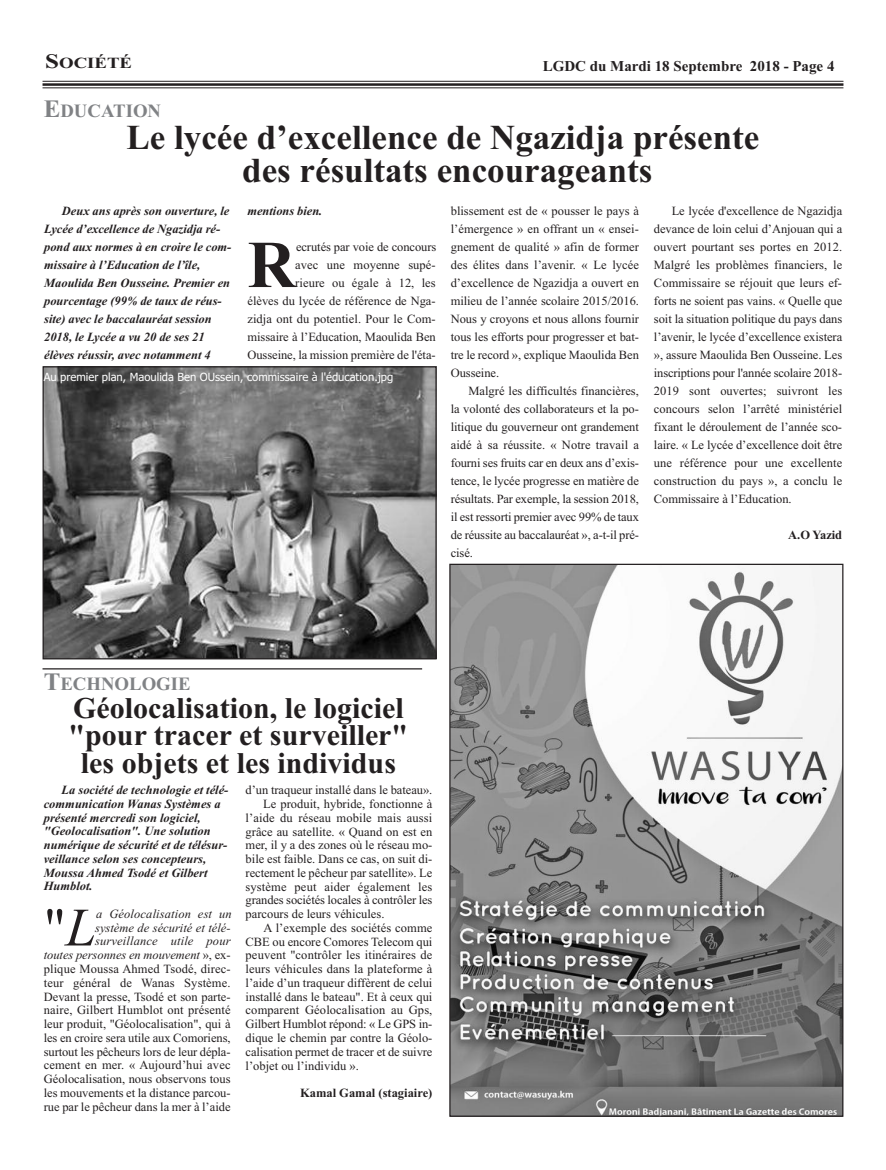
<style>
.page{position:relative;width:886px;height:1170px;background:#fff}
.page>*{position:absolute;margin:0;border:0;box-sizing:border-box;transform-origin:0 0}
.t1{font:700 66.88px "Times New Roman";color:#231f20}
.t2{font:54px "Times New Roman";color:#231f20}
.t3{font:700 35px/32.5px "Times New Roman";color:#231f20;text-align:center}
.t4{font:700 30px/27.5px "Times New Roman";color:#231f20;text-align:center}
.t5{font:700 18.75px "Times New Roman";color:#808285}
.t6{font:700 15.5px "Times New Roman";color:#231f20;scale:1.21 1}
.t7{font:700 15px "Times New Roman";color:#231f20}
.t8{font:12.5px/18px "Times New Roman";color:#231f20;text-align:justify}
.t9{font:italic 700 12.5px/18px "Times New Roman";letter-spacing:-.005em;color:#231f20}
.t10{font:700 12.5px "Times New Roman";color:#231f20}
.t11{font:11.25px "Tahoma";color:#fff}
.s1{font-size:20.62px}
.s2{font-size:25px}
.s3{font-style:italic}
</style>
<div class="page">
<hr style="left:43px;top:81px;width:800px;height:1px;background:#231f20">
<hr style="left:43px;top:83px;width:800px;height:3px;background:#231f20">
<hr style="left:43px;top:87px;width:800px;height:1px;background:#231f20">
<img style="left:45px;top:368px;width:390px;height:289px">
<div style="left:43px;top:366px;width:394px;height:293px;border:1px solid #231f20"></div>
<hr style="left:43px;top:668px;width:379px;height:1px;background:#231f20">
<img style="left:451px;top:565px;width:390px;height:549px">
<p class="t6" style="left:45px;top:54px;width:73px"><span class="s1">S</span>OCIÉTÉ</p>
<p class="t7" style="left:543px;top:57px;width:293px">LGDC du Mardi 18 Septembre 2018 - Page 4</p>
<h3 class="t5" style="left:44px;top:99px;width:119px"><span class="s2">E</span>DUCATION</h3>
<h3 class="t3" style="left:127px;top:121px;width:634px">Le lycée d’excellence de Ngazidja présente des résultats encourageants</h3>
<p class="t9" style="left:44px;top:202px;width:188px;text-indent:18px">Deux ans après son ouverture, le Lycée d’excellence de Ngazidja ré&shy;pond aux normes à en croire le com&shy;missaire à l’Education de l’île, Maoulida Ben Ousseine. Premier en pourcentage (99% de taux de réus&shy;site) avec le baccalauréat session 2018, le Lycée a vu 20 de ses 21 élèves réussir, avec notamment 4</p>
<p class="t9" style="left:247px;top:202px;width:76px">mentions bien.</p>
<p class="t8" style="left:247px;top:238px;width:190px;text-align:right">ecrutés par voie de concours<br>avec une moyenne supé-<br>rieure ou égale à 12, les<br>élèves du lycée de référence de Nga&shy;zidja ont du potentiel. Pour le Com&shy;missaire à l’Education, Maoulida Ben<br>Ousseine, la mission première de l'éta-</p>
<h1 class="t1" style="left:247px;top:225px;width:50px">R</h1>
<p class="t11" style="left:44px;top:370px;width:351px">Au premier plan, Maoulida Ben OUssein, commissaire à l'éducation.jpg</p>
<p class="t8" style="left:451px;top:202px;width:190px">blissement est de « pousser le pays à l’émergence » en offrant un « ensei&shy;gnement de qualité » afin de former des élites dans l’avenir. « Le lycée d’excellence de Ngazidja a ouvert en milieu de l’année scolaire 2015/2016.<br>Nous y croyons et nous allons fournir tous les efforts pour progresser et bat&shy;tre le record », explique Maoulida Ben Ousseine.</p>
<p class="t8" style="left:451px;top:382px;width:190px;text-indent:18px">Malgré les difficultés financières, la volonté des collaborateurs et la po&shy;litique du gouverneur ont grandement aidé à sa réussite. « Notre travail a fourni ses fruits car en deux ans d’exis&shy;tence, le lycée progresse en matière de résultats. Par exemple, la session 2018, il est ressorti premier avec 99% de taux de réussite au baccalauréat », a-t-il pré&shy;cisé.</p>
<p class="t8" style="left:654px;top:202px;width:190px;text-indent:18px">Le lycée d'excellence de Ngazidja devance de loin celui d’Anjouan qui a ouvert pourtant ses portes en 2012.<br>Malgré les problèmes financiers, le Commissaire se réjouit que leurs ef&shy;forts ne soient pas vains. « Quelle que soit la situation politique du pays dans l’avenir, le lycée d’excellence existera », assure Maoulida Ben Ousseine. Les inscriptions pour l'année scolaire 2018- 2019 sont ouvertes; suivront les concours selon l’arrêté ministériel fixant le déroulement de l’année sco&shy;laire. « Le lycée d’excellence doit être une référence pour une excellente construction du pays », a conclu le Commissaire à l’Education.</p>
<p class="t10" style="left:788px;top:527px;width:55px">A.O Yazid</p>
<h3 class="t5" style="left:44px;top:672px;width:148px"><span class="s2">T</span>ECHNOLOGIE</h3>
<h3 class="t4" style="left:69px;top:693px;width:341px">Géolocalisation, le logiciel "pour tracer et surveiller" les objets et les individus</h3>
<p class="t9" style="left:44px;top:782px;width:185px;line-height:13.8px;text-indent:18px">La société de technologie et télé&shy;communication Wanas Systèmes a présenté mercredi son logiciel, "Geolocalisation". Une solution numérique de sécurité et de télésur&shy;veillance selon ses concepteurs,<br>Moussa Ahmed Tsodé et Gilbert<br>Humblot.</p>
<h2 class="t2" style="left:44px;top:895px;width:54px">"<span class="s3">L</span></h2>
<p class="t8" style="left:44px;top:906px;width:189px;line-height:13.8px;text-align:right"><span class="s3">a Géolocalisation est un<br>système de sécurité et télé&shy;surveillance utile pour<br>toutes personnes en mouvement</span> », ex&shy;plique Moussa Ahmed Tsodé, direc&shy;teur général de Wanas Système.<br>Devant la presse, Tsodé et son parte&shy;naire, Gilbert Humblot ont présenté leur produit, "Géolocalisation", qui à les en croire sera utile aux Comoriens, surtout les pêcheurs lors de leur dépla&shy;cement en mer. « Aujourd’hui avec Géolocalisation, nous observons tous les mouvements et la distance parcou&shy;rue par le pêcheur dans la mer à l’aide</p>
<p class="t8" style="left:246px;top:781px;width:188px">d’un traqueur installé dans le bateau».</p>
<p class="t8" style="left:263px;top:794px;width:171px">Le produit, hybride, fonctionne à</p>
<p class="t8" style="left:246px;top:808px;width:188px">l’aide du réseau mobile mais aussi</p>
<p class="t8" style="left:246px;top:822px;width:188px">grâce au satellite. « Quand on est en</p>
<p class="t8" style="left:246px;top:836px;width:188px">mer, il y a des zones où le réseau mo-</p>
<p class="t8" style="left:246px;top:849px;width:188px">bile est faible. Dans ce cas, on suit di-</p>
<p class="t8" style="left:246px;top:863px;width:188px">rectement le pêcheur par satellite». Le</p>
<p class="t8" style="left:246px;top:877px;width:188px">système peut aider également les</p>
<p class="t8" style="left:246px;top:891px;width:188px">grandes sociétés locales à contrôler les</p>
<p class="t8" style="left:246px;top:904px;width:140px">parcours de leurs véhicules.</p>
<p class="t8" style="left:263px;top:918px;width:171px">A l’exemple des sociétés comme</p>
<p class="t8" style="left:246px;top:932px;width:188px">CBE ou encore Comores Telecom qui</p>
<p class="t8" style="left:246px;top:946px;width:188px">peuvent "contrôler les itinéraires de</p>
<p class="t8" style="left:246px;top:959px;width:188px">leurs véhicules dans la plateforme à</p>
<p class="t8" style="left:246px;top:973px;width:188px">l’aide d’un traqueur diffèrent de celui</p>
<p class="t8" style="left:246px;top:987px;width:188px">installé dans le bateau". Et à ceux qui</p>
<p class="t8" style="left:246px;top:1001px;width:188px">comparent Géolocalisation au Gps,</p>
<p class="t8" style="left:246px;top:1014px;width:188px">Gilbert Humblot répond: « Le GPS in-</p>
<p class="t8" style="left:246px;top:1028px;width:188px">dique le chemin par contre la Géolo-</p>
<p class="t8" style="left:246px;top:1042px;width:188px">calisation permet de tracer et de suivre</p>
<p class="t8" style="left:246px;top:1056px;width:115px">l’objet ou l’individu ».</p>
<p class="t10" style="left:300px;top:1085px;width:134px">Kamal Gamal (stagiaire)</p>
</div>
